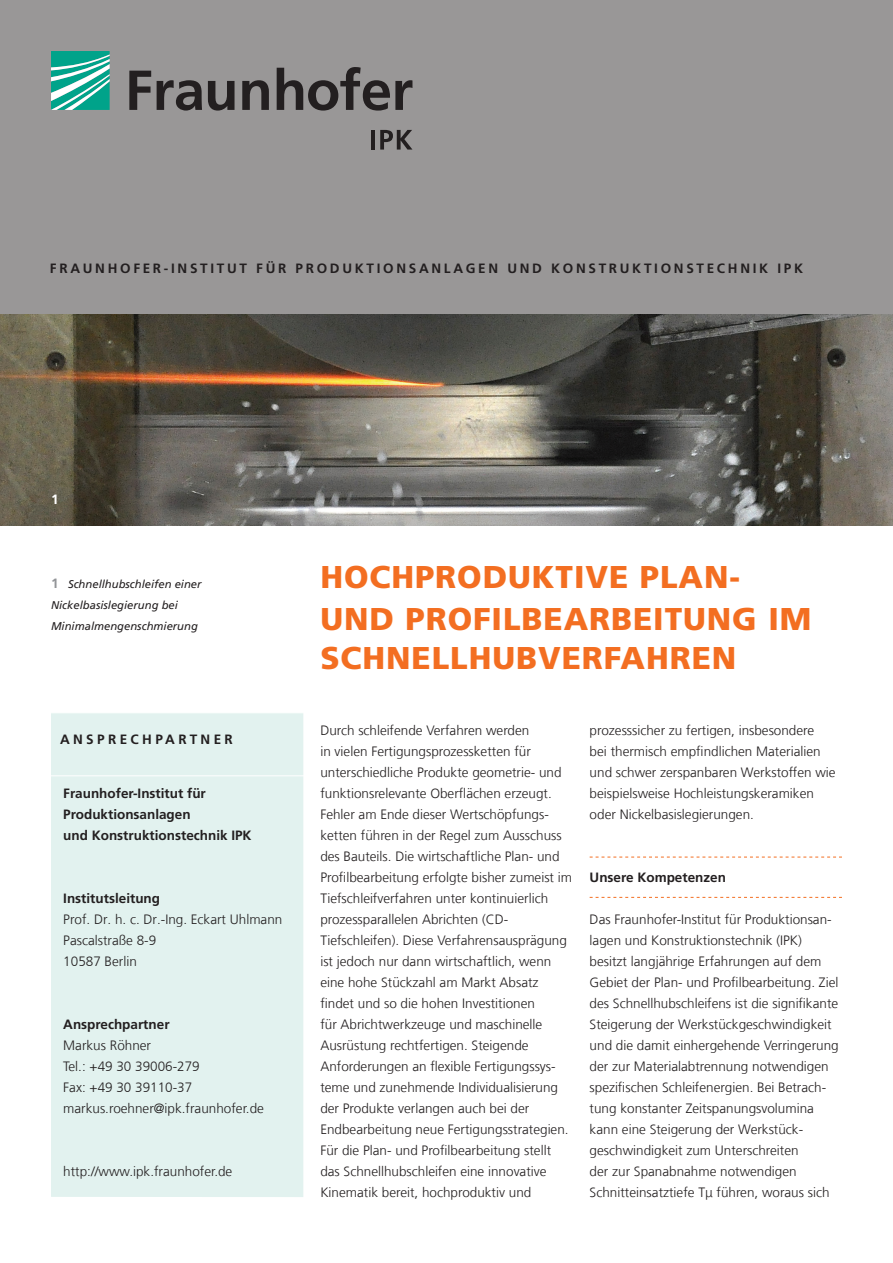
<style>
.page{position:relative;width:893px;height:1263px;background:#fff}
.page>*{position:absolute;margin:0;border:0;box-sizing:border-box;transform-origin:0 0}
.t1{font:900 31.5px/42px "Frutiger LT Com";letter-spacing:.03em;color:#f36e21}
.t2{font:300 13.5px/21px "Frutiger LT Com";color:#231f20}
.t3{font:700 13.5px/21px "Frutiger LT Com";color:#231f20}
.t4{font:700 13.5px "Frutiger LT Com";letter-spacing:.2em;color:#231f20}
.t5{font:700 13.5px "Frutiger LT Com";color:#fff}
.t6{font:italic 11.25px/21px "Frutiger LT Com";color:#231f20}
.s1{font-weight:700;font-style:normal;font-size:13.5px;color:#939598}
</style>
<div class="page">
<div style="left:0;top:0;width:893px;height:315px;background:#999797"></div>
<svg style="left:51px;top:51px;width:59px;height:59px;background:#4abba9"></svg>
<svg style="left:129px;top:67px;width:283px;height:44px"></svg>
<hr style="left:371px;top:130px;width:4px;height:20px;background:#231f20">
<svg style="left:380px;top:130px;width:32px;height:20px"></svg>
<svg style="left:590px;top:857px;width:252px;height:1px"></svg>
<svg style="left:590px;top:897px;width:252px;height:1px"></svg>
<div style="left:51px;top:713px;width:252px;height:484px;background:#e2f2ef"></div>
<div style="left:45px;top:712px;width:264px;height:64px;border:1px solid #fff"></div>
<img style="left:0;top:315px;width:893px;height:210px">
<p class="t4" style="left:50px;top:260px;width:329px">FRAUNHOFER-INSTITUT FÜR Pro du ktionsan</p>
<p class="t3" style="left:444px;top:258px;width:45px">la gen</p>
<p class="t3" style="left:507px;top:258px;width:56px">un d Konstru</p>
<p class="t3" style="left:632px;top:258px;width:23px">ktionste</p>
<p class="t3" style="left:717px;top:258px;width:21px">chni</p>
<p class="t3" style="left:759px;top:258px;width:45px">k ip k</p>
<p class="t5" style="left:51px;top:491px;width:9px">1</p>
<p class="t6" style="left:51px;top:574px;width:152px"><span class="s1">1</span> Schnellhubschleifen einer<br>Nickelbasislegierung bei<br>Minimalmengenschmierung</p>
<p class="t3" style="left:60px;top:729px;width:25px">Anspre</p>
<p class="t3" style="left:131px;top:729px;width:24px">chpartner</p>
<p class="t3" style="left:63px;top:783px;width:189px">Fraunhofer-Institut für<br>Produktionsanlagen<br>und Konstruktionstechnik IPK</p>
<p class="t3" style="left:63px;top:888px;width:98px">Institutsleitung</p>
<p class="t2" style="left:63px;top:909px;width:221px">Prof. Dr. h. c. Dr.-Ing. Eckart Uhlmann<br>Pascalstraße 8-9<br>10587 Berlin</p>
<p class="t3" style="left:63px;top:1014px;width:108px">Ansprechpartner</p>
<p class="t2" style="left:63px;top:1035px;width:202px">Markus Röhner<br>Tel.: +49 30 39006-279<br>Fax: +49 30 39110-37 markus.roehner@ipk.fraunhofer.de</p>
<p class="t2" style="left:63px;top:1161px;width:171px">http://www.ipk.fraunhofer.de</p>
<h1 class="t1" style="left:320px;top:556px;width:492px">HOCHPRODUKTIVE PLAN-<br>UND PROFILBEARBEITUNG IM</h1>
<h1 class="t1" style="left:320px;top:637px;width:418px">SCHNELLHUBVERFAHREN</h1>
<p class="t2" style="left:320px;top:720px;width:253px">Durch schleifende Verfahren werden<br>in vielen Fertigungsprozessketten für unterschiedliche Produkte geometrie- und funktionsrelevante Oberflächen erzeugt.<br>Fehler am Ende dieser Wertschöpfungs&shy;ketten führen in der Regel zum Ausschuss des Bauteils. Die wirtschaftliche Plan- und Profilbearbeitung erfolgte bisher zumeist im Tiefschleifverfahren unter kontinuierlich prozessparallelen Abrichten (CD-Tiefschleifen). Diese Verfahrensausprägung ist jedoch nur dann wirtschaftlich, wenn eine hohe Stückzahl am Markt Absatz findet und so die hohen Investitionen<br>für Abrichtwerkzeuge und maschinelle Ausrüstung rechtfertigen. Steigende Anforderungen an flexible Fertigungssys&shy;teme und zunehmende Individualisierung der Produkte verlangen auch bei der Endbearbeitung neue Fertigungsstrategien.<br>Für die Plan- und Profilbearbeitung stellt das Schnellhubschleifen eine innovative Kinematik bereit, hochproduktiv und</p>
<p class="t2" style="left:590px;top:720px;width:248px">prozesssicher zu fertigen, insbesondere<br>bei thermisch empfindlichen Materialien und schwer zerspanbaren Werkstoffen wie beispielsweise Hochleistungskeramiken oder Nickelbasislegierungen.</p>
<p class="t3" style="left:590px;top:867px;width:138px">Unsere Kompetenzen</p>
<p class="t2" style="left:590px;top:909px;width:251px">Das Fraunhofer-Institut für Produktionsan&shy;lagen und Konstruktionstechnik (IPK) besitzt langjährige Erfahrungen auf dem Gebiet der Plan- und Profilbearbeitung. Ziel des Schnellhubschleifens ist die signifikante Steigerung der Werkstückgeschwindigkeit und die damit einhergehende Verringerung der zur Materialabtrennung notwendigen spezifischen Schleifenergien. Bei Betrach&shy;tung konstanter Zeitspanungsvolumina kann eine Steigerung der Werkstück&shy;geschwindigkeit zum Unterschreiten<br>der zur Spanabnahme notwendigen Schnitteinsatztiefe Tμ führen, woraus sich</p>
</div>
